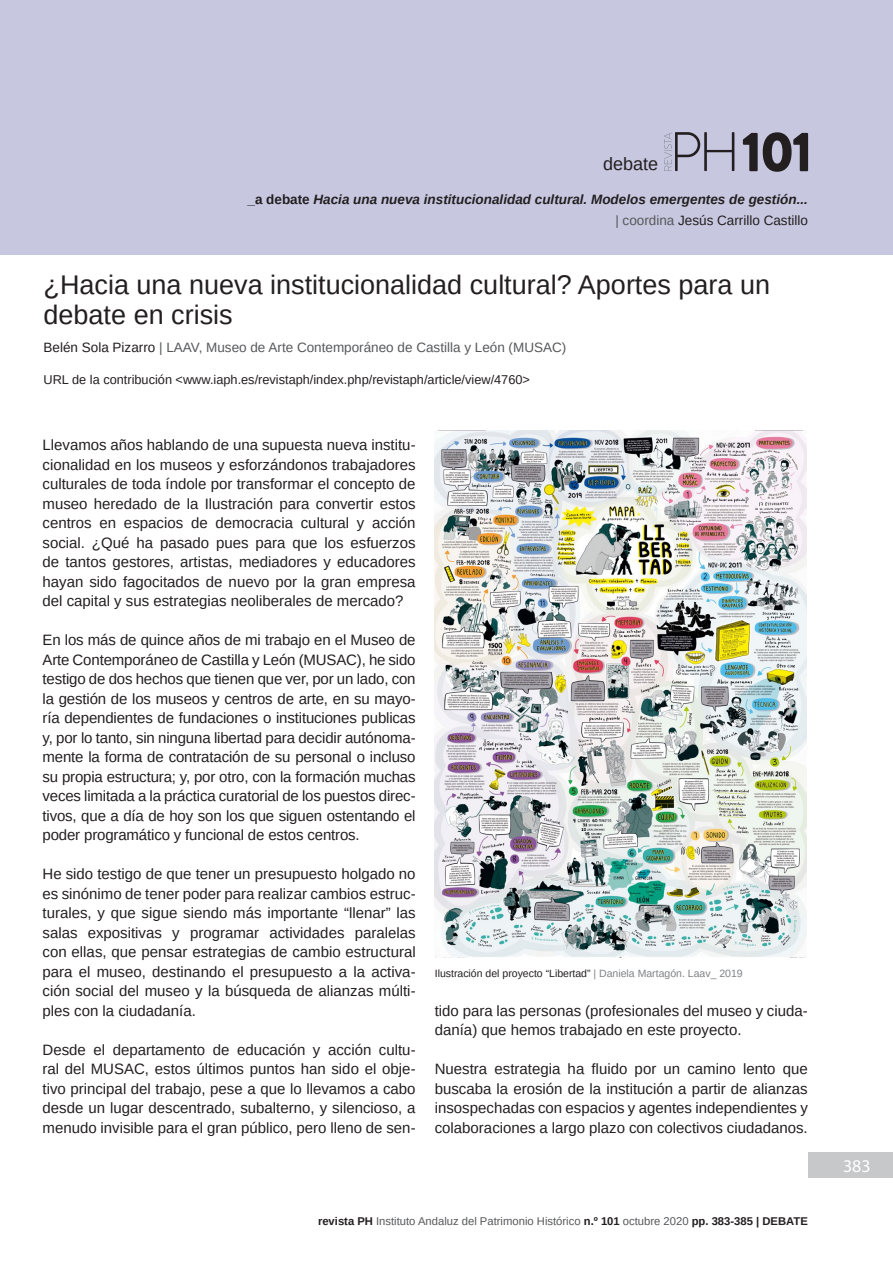
<style>
.page{position:relative;width:893px;height:1263px;background:#fff}
.page>*{position:absolute;margin:0;border:0;box-sizing:border-box;transform-origin:0 0}
.t1{font:900 56.4px "Brandon Grotesque";color:#231f20}
.Titulo{font:27px/30px "Arimo";color:#231f20}
.t2{font:18px "Arimo";color:#231f20}
.t3{font:18px "Myriad Pro";color:#fff}
.t4{font:15px/19.5px "Arimo";color:#231f20;text-align:justify}
.t5{font:italic 700 13.5px/21px "Arimo";color:#231f20;text-align:right}
.Autor{font:13.5px "Arimo";color:#57585a}
.URL_articulo{font:12.75px "Arimo";color:#231f20}
.t6{font:11.25px "Arimo";color:#57585a}
.Pie_de_Foto{font:10.5px "Arimo";color:#231f20}
.s1{font-style:normal}
.s2{font-weight:400;font-style:normal;color:#57585a}
.s3{font-weight:400;font-style:normal}
.s4{color:#231f20}
.s5{color:#808285}
.s6{font-weight:700;color:#231f20}
</style>
<div class="page">
<div style="left:0;top:0;width:893px;height:255px;background:#c7c7e0"></div>
<div style="left:808px;top:1152px;width:85px;height:26px;background:#c7c8ca"></div>
<svg style="left:664px;top:132px;width:70px;height:39px"></svg>
<img style="left:435px;top:431px;width:372px;height:526px">
<p class="t2" style="left:603px;top:153px;width:57px">debate</p>
<h1 class="t1" style="left:741px;top:112px;width:73px">101</h1>
<p class="t5" style="left:247px;top:189px;width:562px"><span class="s1">_a debate</span> Hacia una nueva institucionalidad cultural. Modelos emergentes de gestión... <span class="s2">| coordina</span> <span class="s3">Jesús Carrillo Castillo</span></p>
<p class="Titulo" style="left:44px;top:270px;width:728px">¿Hacia una nueva institucionalidad cultural? Aportes para un debate en crisis</p>
<p class="Autor" style="left:44px;top:339px;width:524px"><span class="s4">Belén Sola Pizarro</span> | LAAV, Museo de Arte Contemporáneo de Castilla y León (MUSAC)</p>
<p class="URL_articulo" style="left:44px;top:372px;width:488px">URL de la contribución &lt;www.iaph.es/revistaph/index.php/revistaph/article/view/4760&gt;</p>
<p class="t4" style="left:43px;top:435px;width:375px">Llevamos años hablando de una supuesta nueva institu&shy;cionalidad en los museos y esforzándonos trabajadores culturales de toda índole por transformar el concepto de museo heredado de la Ilustración para convertir estos centros en espacios de democracia cultural y acción social. ¿Qué ha pasado pues para que los esfuerzos de tantos gestores, artistas, mediadores y educadores hayan sido fagocitados de nuevo por la gran empresa del capital y sus estrategias neoliberales de mercado?</p>
<p class="t4" style="left:43px;top:630px;width:375px">En los más de quince años de mi trabajo en el Museo de Arte Contemporáneo de Castilla y León (MUSAC), he sido testigo de dos hechos que tienen que ver, por un lado, con la gestión de los museos y centros de arte, en su mayo&shy;ría dependientes de fundaciones o instituciones publicas y, por lo tanto, sin ninguna libertad para decidir autónoma&shy;mente la forma de contratación de su personal o incluso su propia estructura; y, por otro, con la formación muchas veces limitada a la práctica curatorial de los puestos direc&shy;tivos, que a día de hoy son los que siguen ostentando el poder programático y funcional de estos centros.</p>
<p class="t4" style="left:43px;top:864px;width:375px">He sido testigo de que tener un presupuesto holgado no es sinónimo de tener poder para realizar cambios estruc&shy;turales, y que sigue siendo más importante “llenar” las salas expositivas y programar actividades paralelas con ellas, que pensar estrategias de cambio estructural para el museo, destinando el presupuesto a la activa&shy;ción social del museo y la búsqueda de alianzas múlti&shy;ples con la ciudadanía.</p>
<p class="t4" style="left:43px;top:1040px;width:375px">Desde el departamento de educación y acción cultu&shy;ral del MUSAC, estos últimos puntos han sido el obje&shy;tivo principal del trabajo, pese a que lo llevamos a cabo desde un lugar descentrado, subalterno, y silencioso, a menudo invisible para el gran público, pero lleno de sen-</p>
<p class="Pie_de_Foto" style="left:435px;top:966px;width:309px">Ilustración del proyecto “Libertad” <span class="s5">| Daniela Martagón. Laav_ 2019</span></p>
<p class="t4" style="left:435px;top:1001px;width:375px">tido para las personas (profesionales del museo y ciuda&shy;danía) que hemos trabajado en este proyecto.</p>
<p class="t4" style="left:435px;top:1059px;width:374px">Nuestra estrategia ha fluido por un camino lento que buscaba la erosión de la institución a partir de alianzas insospechadas con espacios y agentes independientes y colaboraciones a largo plazo con colectivos ciudadanos.</p>
<p class="t6" style="left:318px;top:1213px;width:491px"><span class="s6">revista PH</span> Instituto Andaluz del Patrimonio Histórico <span class="s6">n.º 101</span> octubre 2020 <span class="s6">pp. 383-385 | DEBATE</span></p>
<p class="t3" style="left:843px;top:1155px;width:29px">383</p>
</div>
